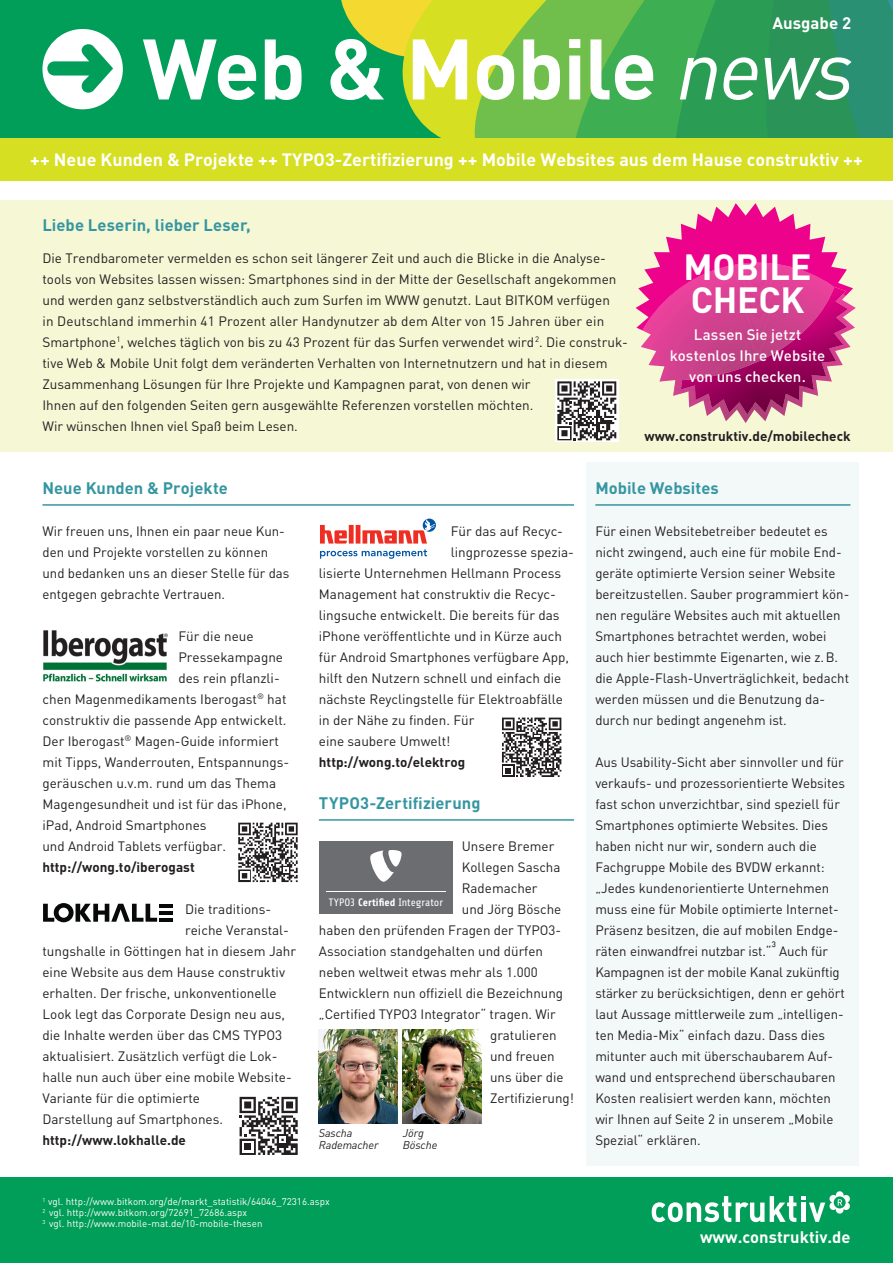
<style>
.page{position:relative;width:893px;height:1263px;background:#fff}
.page>*{position:absolute;margin:0;border:0;box-sizing:border-box;transform-origin:0 0}
.t1{font:700 84.3px "DIN";letter-spacing:-.015em;color:#fff}
.t2{font:700 36px/33px "DIN";letter-spacing:-.01em;color:#fff}
.t3{font:700 17.7px "DIN";color:#fff}
.t4{font:700 16.5px "DIN";color:#3596a1}
.t5{font:700 16.5px "DIN";color:#fff}
.t6{font:500 15px/21px "DIN";letter-spacing:.005em;color:#fff;text-align:center}
.t7{font:13.5px/21px "DIN";color:#231f20}
.t8{font:700 13.5px "DIN";color:#231f20}
.t9{font:italic 11.25px/12px "DIN";letter-spacing:-.01em;color:#231f20}
.t10{font:10.8px "Share";letter-spacing:.005em;color:#fff}
.t11{font:9.75px/11.2px "DIN";color:#fff}
.s1{font-weight:400;font-style:italic}
.s2{font-weight:700}
</style>
<div class="page">
<div style="left:0;top:0;width:893px;height:138px;background:#009e58"></div>
<div style="left:0;top:1178px;width:893px;height:85px;background:#009e58"></div>
<div style="left:0;top:200px;width:893px;height:252px;background:#f5f7d5"></div>
<div style="left:587px;top:462px;width:272px;height:704px;background:#f3f8f9"></div>
<svg style="left:341px;top:0;width:552px;height:138px;background:#5ab04c"></svg>
<div style="left:0;top:138px;width:893px;height:43px;background:#d6df21"></div>
<svg style="left:652px;top:1196px;width:112px;height:26px"></svg>
<svg style="left:770px;top:1191px;width:80px;height:31px"></svg>
<svg style="left:653px;top:203px;width:185px;height:60px;fill:#ed028c"></svg>
<svg style="left:635px;top:263px;width:221px;height:160px"></svg>
<div style="left:42px;top:29px;width:81px;height:80px;background:#fff;border-radius:50%"></div>
<hr style="left:595px;top:504px;width:255px;height:2px;background:#3596a1">
<hr style="left:319px;top:819px;width:255px;height:2px;background:#3596a1">
<hr style="left:42px;top:504px;width:532px;height:2px;background:#3596a1">
<img style="left:319px;top:1029px;width:79px;height:94px">
<img style="left:403px;top:1029px;width:78px;height:94px">
<img style="left:43px;top:630px;width:125px;height:52px">
<svg style="left:320px;top:519px;width:116px;height:40px"></svg>
<svg style="left:43px;top:903px;width:114px;height:19px"></svg>
<hr style="left:159px;top:904px;width:14px;height:4px;background:#070a09">
<hr style="left:159px;top:911px;width:14px;height:4px;background:#070a09">
<hr style="left:159px;top:918px;width:14px;height:4px;background:#070a09">
<div style="left:319px;top:842px;width:134px;height:72px;background:#6c6d70"></div>
<svg style="left:370px;top:850px;width:31px;height:32px"></svg>
<hr style="left:326px;top:891px;width:120px;height:1px;background:#fff">
<svg style="left:238px;top:822px;width:60px;height:61px"></svg>
<svg style="left:238px;top:823px;width:60px;height:59px"></svg>
<svg style="left:502px;top:717px;width:60px;height:55px"></svg>
<svg style="left:502px;top:718px;width:59px;height:59px"></svg>
<svg style="left:555px;top:379px;width:63px;height:63px"></svg>
<svg style="left:557px;top:381px;width:59px;height:59px;background:#8b898a"></svg>
<svg style="left:239px;top:1096px;width:59px;height:59px"></svg>
<svg style="left:240px;top:1097px;width:58px;height:58px"></svg>
<svg style="left:47px;top:44px;width:5px;height:49px"></svg>
<p class="t5" style="left:772px;top:17px;width:80px">Ausgabe 2</p>
<h1 class="t1" style="left:142px;top:39px;width:714px">Web &amp; Mobile <span class="s1">news</span></h1>
<h3 class="t3" style="left:30px;top:154px;width:834px">++ Neue Kunden &amp; Projekte ++ TYPO3-Zertifizierung ++ Mobile Websites aus dem Hause construktiv ++</h3>
<p class="t4" style="left:42px;top:219px;width:210px">Liebe Leserin, lieber Leser,</p>
<p class="t7" style="left:42px;top:249px;width:587px">Die Trendbarometer vermelden es schon seit längerer Zeit und auch die Blicke in die Analyse&shy;tools von Websites lassen wissen: Smartphones sind in der Mitte der Gesellschaft angekommen und werden ganz selbstverständlich auch zum Surfen im WWW genutzt. Laut BITKOM verfügen<br>in Deutschland immerhin 41 Prozent aller Handynutzer ab dem Alter von 15 Jahren über ein Smartphone<sup>1</sup>, welches täglich von bis zu 43 Prozent für das Surfen verwendet wird<sup>2</sup>. Die construk&shy;tive Web &amp; Mobile Unit folgt dem veränderten Verhalten von Internetnutzern und hat in diesem Zusammenhang Lösungen für Ihre Projekte und Kampagnen parat, von denen wir<br>Ihnen auf den folgenden Seiten gern ausgewählte Referenzen vorstellen möchten.<br>Wir wünschen Ihnen viel Spaß beim Lesen.</p>
<h2 class="t2" style="left:683px;top:254px;width:130px">MOBILE<br>CHECK</h2>
<p class="t6" style="left:670px;top:325px;width:157px">Lassen Sie jetzt kostenlos Ihre Website von uns checken.</p>
<p class="t8" style="left:644px;top:431px;width:208px">www.construktiv.de/ mobilecheck</p>
<p class="t4" style="left:42px;top:482px;width:187px">Neue Kunden &amp; Projekte</p>
<p class="t7" style="left:42px;top:522px;width:248px">Wir freuen uns, Ihnen ein paar neue Kun&shy;den und Projekte vorstellen zu können und bedanken uns an dieser Stelle für das entgegen gebrachte Vertrauen.</p>
<p class="t7" style="left:178px;top:627px;width:77px">Für die neue</p>
<p class="t7" style="left:178px;top:648px;width:106px">Pressekampagne</p>
<p class="t7" style="left:178px;top:669px;width:103px">des rein pflanzli-</p>
<p class="t7" style="left:42px;top:690px;width:245px">chen Magen medikaments Iberogast<sup>®</sup> hat</p>
<p class="t7" style="left:42px;top:711px;width:245px">construktiv die passende App entwickelt.</p>
<p class="t7" style="left:42px;top:732px;width:238px">Der Iberogast<sup>®</sup> Magen-Guide informiert</p>
<p class="t7" style="left:42px;top:753px;width:248px">mit Tipps, Wanderrouten, Entspannungs-</p>
<p class="t7" style="left:42px;top:774px;width:235px">geräuschen u.v.m. rund um das Thema</p>
<p class="t7" style="left:42px;top:795px;width:246px">Magengesundheit und ist für das iPhone,</p>
<p class="t7" style="left:42px;top:816px;width:166px">iPad, Android Smartphones</p>
<p class="t7" style="left:42px;top:837px;width:185px">und Android Tablets verfügbar.</p>
<p class="t8" style="left:42px;top:862px;width:154px">http://wong.to/iberogast</p>
<p class="t7" style="left:185px;top:900px;width:88px">Die traditions-</p>
<p class="t7" style="left:185px;top:921px;width:105px">reiche Veranstal-</p>
<p class="t7" style="left:42px;top:942px;width:255px">tungshalle in Göttingen hat in diesem Jahr</p>
<p class="t7" style="left:42px;top:963px;width:244px">eine Website aus dem Hause construktiv</p>
<p class="t7" style="left:42px;top:984px;width:236px">erhalten. Der frische, unkonventionelle</p>
<p class="t7" style="left:42px;top:1005px;width:244px">Look legt das Corporate Design neu aus,</p>
<p class="t7" style="left:42px;top:1026px;width:241px">die Inhalte werden über das CMS TYPO3</p>
<p class="t7" style="left:42px;top:1047px;width:236px">aktualisiert. Zusätzlich verfügt die Lok-</p>
<p class="t7" style="left:42px;top:1068px;width:251px">halle nun auch über eine mobile Website-</p>
<p class="t7" style="left:42px;top:1089px;width:159px">Variante für die optimierte</p>
<p class="t7" style="left:42px;top:1110px;width:182px">Darstellung auf Smartphones.</p>
<p class="t8" style="left:42px;top:1135px;width:145px">http://www.lokhalle.de</p>
<p class="t7" style="left:451px;top:522px;width:114px">Für das auf Recyc-</p>
<p class="t7" style="left:451px;top:543px;width:125px">lingprozesse spezia-</p>
<p class="t7" style="left:319px;top:564px;width:244px">lisierte Unternehmen Hellmann Process</p>
<p class="t7" style="left:319px;top:585px;width:238px">Management hat construktiv die Recyc-</p>
<p class="t7" style="left:319px;top:606px;width:242px">lingsuche entwickelt. Die bereits für das</p>
<p class="t7" style="left:319px;top:627px;width:245px">iPhone veröffentlichte und in Kürze auch</p>
<p class="t7" style="left:319px;top:648px;width:252px">für Android Smartphones verfügbare App,</p>
<p class="t7" style="left:319px;top:669px;width:244px">hilft den Nutzern schnell und einfach die</p>
<p class="t7" style="left:319px;top:690px;width:246px">nächste Reyclingstelle für Elektroabfälle</p>
<p class="t7" style="left:319px;top:711px;width:157px">in der Nähe zu finden. Für</p>
<p class="t7" style="left:319px;top:732px;width:133px">eine saubere Umwelt!</p>
<p class="t8" style="left:319px;top:757px;width:148px">http://wong.to/elektrog</p>
<p class="t4" style="left:319px;top:797px;width:163px">TYPO3-Zertifizierung</p>
<p class="t7" style="left:462px;top:837px;width:94px">Unsere Bremer</p>
<p class="t7" style="left:462px;top:858px;width:100px">Kollegen Sascha</p>
<p class="t7" style="left:462px;top:879px;width:77px">Rademacher</p>
<p class="t7" style="left:462px;top:900px;width:101px">und Jörg Bösche</p>
<p class="t7" style="left:319px;top:921px;width:244px">haben den prüfenden Fragen der TYPO3-</p>
<p class="t7" style="left:319px;top:942px;width:226px">Association standgehalten und dürfen</p>
<p class="t7" style="left:319px;top:963px;width:220px">neben weltweit etwas mehr als 1.000</p>
<p class="t7" style="left:319px;top:984px;width:246px">Entwicklern nun offiziell die Bezeichnung</p>
<p class="t7" style="left:319px;top:1005px;width:238px">„Certified TYPO3 Integrator“ tragen. Wir</p>
<p class="t7" style="left:490px;top:1026px;width:68px">gratulieren</p>
<p class="t7" style="left:490px;top:1047px;width:66px">und freuen</p>
<p class="t7" style="left:490px;top:1068px;width:75px">uns über die</p>
<p class="t7" style="left:490px;top:1089px;width:85px">Zertifizierung!</p>
<p class="t10" style="left:329px;top:895px;width:116px">TYPO3 <span class="s2">Certified</span> Integrator</p>
<p class="t9" style="left:319px;top:1128px;width:61px">Sascha<br>Rademacher</p>
<p class="t9" style="left:403px;top:1128px;width:36px">Jörg<br>Bösche</p>
<p class="t11" style="left:42px;top:1197px;width:289px"><sup>1</sup> vgl. http://www.bitkom.org/de/markt_statistik/64046_72316.aspx<br><sup>2</sup> vgl. http://www.bitkom.org/72691_72686.aspx<br><sup>3</sup> vgl. http://www.mobile-mat.de/10-mobile-thesen</p>
<p class="t4" style="left:595px;top:482px;width:125px">Mobile Websites</p>
<p class="t7" style="left:595px;top:522px;width:256px">Für einen Websitebetreiber bedeutet es nicht zwingend, auch eine für mobile End&shy;geräte optimierte Version seiner Website bereitzustellen. Sauber programmiert kön&shy;nen reguläre Websites auch mit aktuellen Smartphones betrachtet werden, wobei auch hier bestimmte Eigenarten, wie z. B. die Apple-Flash-Unverträglichkeit, bedacht werden müssen und die Benutzung da&shy;durch nur bedingt angenehm ist.</p>
<p class="t7" style="left:595px;top:753px;width:251px">Aus Usability-Sicht aber sinnvoller und für verkaufs- und prozessorientierte Websites fast schon unverzichtbar, sind speziell für Smartphones optimierte Websites. Dies haben nicht nur wir, sondern auch die Fachgruppe Mobile des BVDW erkannt: „Jedes kundenorientierte Unternehmen muss eine für Mobile optimierte Internet-Präsenz besitzen, die auf mobilen Endge&shy;räten einwandfrei nutzbar ist.“³ Auch für Kampagnen ist der mobile Kanal zukünftig stärker zu berücksichtigen, denn er gehört laut Aussage mittlerweile zum „intelligen&shy;ten Media-Mix“ einfach dazu. Dass dies mitunter auch mit überschaubarem Auf&shy;wand und entsprechend überschaubaren Kosten realisiert werden kann, möchten wir Ihnen auf Seite 2 in unserem „Mobile Spezial“ erklären.</p>
<p class="t5" style="left:700px;top:1232px;width:152px">www.construktiv.de</p>
</div>
